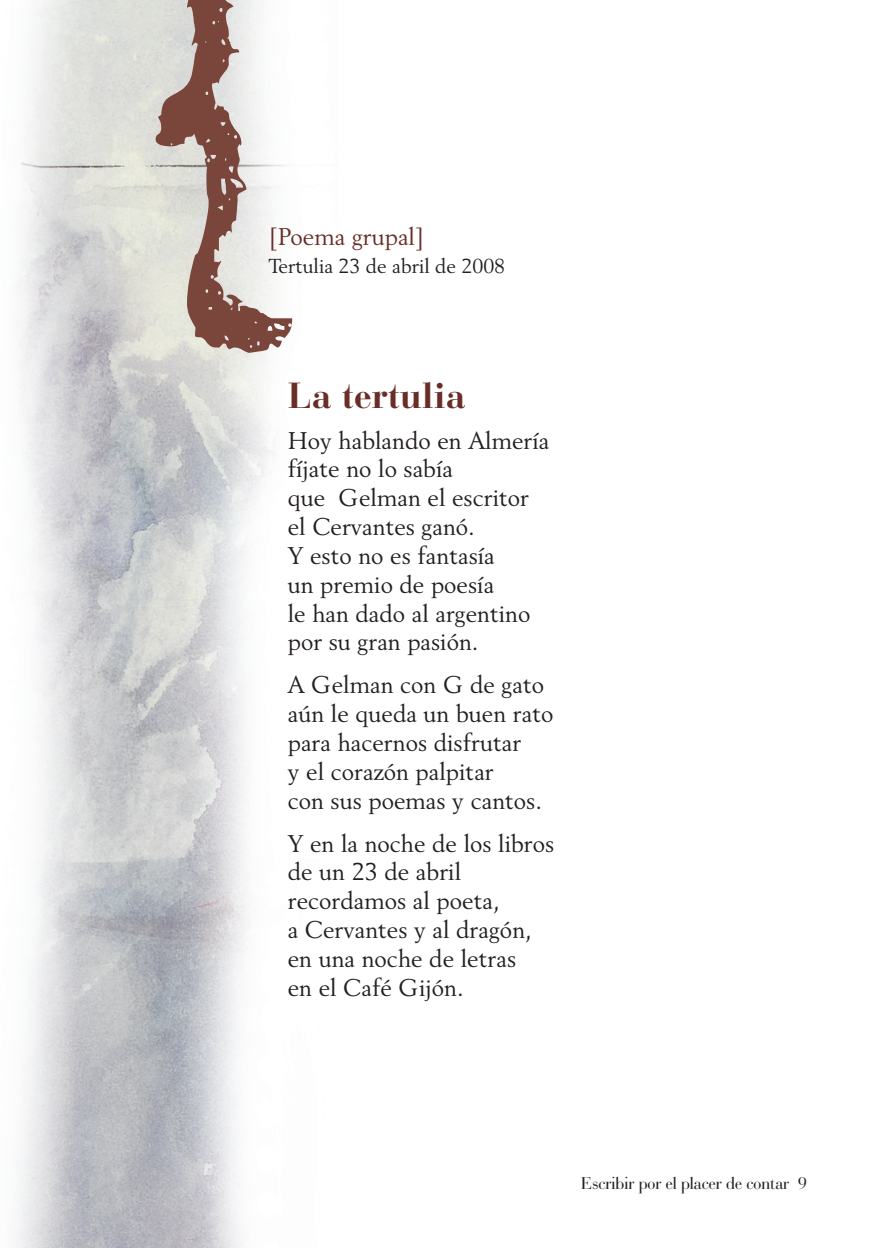
<style>
.page{position:relative;width:879px;height:1248px;background:#fff}
.page>*{position:absolute;margin:0;border:0;box-sizing:border-box;transform-origin:0 0}
.t1{font:389.8px "Chalkduster";color:#7a453b}
.t2{font:700 36px "Bauer Bodoni Std";color:#692d28}
.t3{font:24px/28.8px "Revival 565 BT";color:#231f20}
.t4{font:24px "Revival 565 BT";color:#692d28}
.t5{font:20px "Revival 565 BT";color:#231f20}
.t6{font:18px "Bauer Bodoni BT";color:#231f20}
</style>
<div class="page">
<img style="left:16px;top:0;width:271px;height:1247px">
<h1 class="t1" style="left:147px;top:-133px;width:184px">{</h1>
<p class="t4" style="left:268px;top:226px;width:158px">[Poema grupal]</p>
<p class="t5" style="left:268px;top:257px;width:238px">Tertulia 23 de abril de 2008</p>
<h2 class="t2" style="left:288px;top:381px;width:180px">La tertulia</h2>
<p class="t3" style="left:288px;top:427px;width:263px">Hoy hablando en Almería fíjate no lo sabía<br>que Gelman el escritor el Cervantes ganó.<br>Y esto no es fantasía<br>un premio de poesía<br>le han dado al argentino por su gran pasión.</p>
<p class="t3" style="left:288px;top:672px;width:267px">A Gelman con G de gato aún le queda un buen rato para hacernos disfrutar<br>y el corazón palpitar<br>con sus poemas y cantos.</p>
<p class="t3" style="left:288px;top:830px;width:268px">Y en la noche de los libros de un 23 de abril recordamos al poeta,<br>a Cervantes y al dragón, en una noche de letras<br>en el Café Gijón.</p>
<p class="t6" style="left:581px;top:1176px;width:227px">Escribir por el placer de contar 9</p>
</div>
